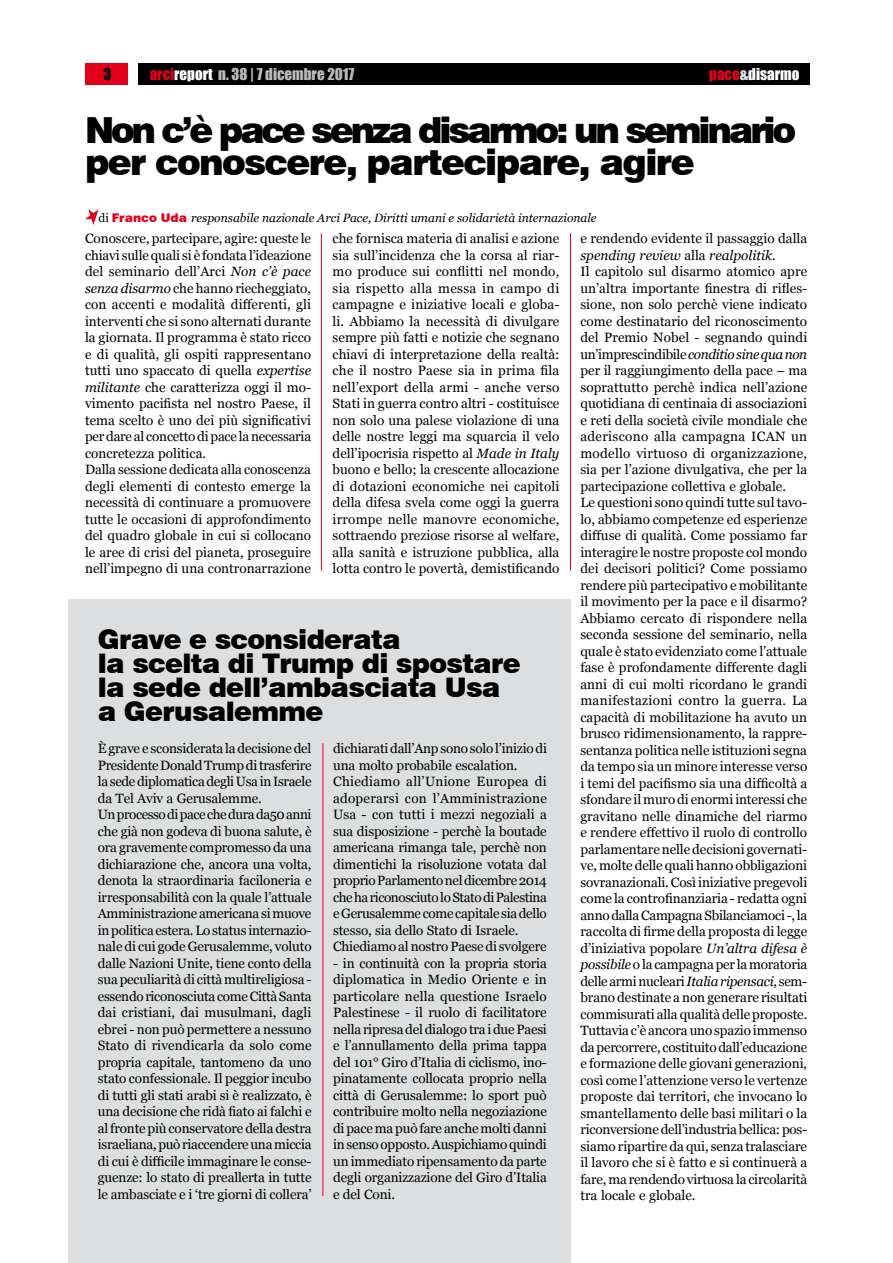
<style>
.page{position:relative;width:893px;height:1263px;background:#fff}
.page>*{position:absolute;margin:0;border:0;box-sizing:border-box;transform-origin:0 0}
.t1{font:900 36px/31.5px "Swiss 721 BT";letter-spacing:-.09em;color:#000}
.t2{font:900 27px/24px "Swiss 721 BT";letter-spacing:-.025em;color:#000}
.t3{font:15px "Impact";color:#b9bbbc}
.t4{font:15px "Impact";color:#fff}
.t5{font:15px "Impact";color:#000}
.t6{font:13.5px/16.5px "Georgia";letter-spacing:-.005em;color:#000}
.t7{font:italic 12px "Georgia";color:#000}
.s1{color:#e2001a}
.s2{color:#fff}
.s3{color:#dddedf}
.s4{font-style:normal}
.s5{font-family:"Swiss 721 BT";font-weight:900;font-style:normal;color:#e2001a}
.s6{font-style:italic}
</style>
<div class="page">
<div style="left:138px;top:64px;width:672px;height:21px;background:#000"></div>
<div style="left:85px;top:64px;width:43px;height:21px;background:#e2001a"></div>
<div style="left:68px;top:600px;width:503px;height:663px;background:#dddedf"></div>
<hr style="left:321px;top:233px;width:1px;height:337px;background:#e2001a">
<hr style="left:570px;top:233px;width:1px;height:337px;background:#e2001a">
<svg style="left:85px;top:209px;width:14px;height:16px"></svg>
<hr style="left:323px;top:743px;width:1px;height:453px;background:#e2001a">
<p class="t5" style="left:103px;top:62px;width:9px">3</p>
<p class="t3" style="left:150px;top:62px;width:206px"><span class="s1">arci</span><span class="s2">report</span> n. 38 | 7 dicembre 2017</p>
<p class="t4" style="left:709px;top:62px;width:92px"><span class="s1">pace</span><span class="s3">&amp;</span>disarmo</p>
<h1 class="t1" style="left:85px;top:114px;width:713px">Non c’è pace senza disarmo: un seminario per conoscere, partecipare, agire</h1>
<p class="t7" style="left:99px;top:210px;width:499px"><span class="s4">di</span> <span class="s5">Franco Uda</span> responsabile nazionale Arci Pace, Diritti umani e solidarietà internazionale</p>
<p class="t6" style="left:85px;top:231px;width:228px">Conoscere, partecipare, agire: queste le chiavi sulle quali si è fondata l’ideazione del seminario dell’Arci <span class="s6">Non c’è pace senza disarmo</span> che hanno riecheggiato, con accenti e modalità differenti, gli interventi che si sono alternati durante la giornata. Il programma è stato ricco e di qualità, gli ospiti rappresentano tutti uno spaccato di quella <span class="s6">expertise militante</span> che caratterizza oggi il mo&shy;vimento pacifista nel nostro Paese, il tema scelto è uno dei più significativi per dare al concetto di pace la necessaria concretezza politica.<br>Dalla sessione dedicata alla conoscenza degli elementi di contesto emerge la necessità di continuare a promuovere tutte le occasioni di approfondimento del quadro globale in cui si collocano le aree di crisi del pianeta, proseguire nell’impegno di una contronarrazione</p>
<p class="t6" style="left:333px;top:231px;width:228px;text-align:justify">che fornisca materia di analisi e azione sia sull’incidenza che la corsa al riar&shy;mo produce sui conflitti nel mondo, sia rispetto alla messa in campo di campagne e iniziative locali e globa&shy;li. Abbiamo la necessità di divulgare sempre più fatti e notizie che segnano chiavi di interpretazione della realtà: che il nostro Paese sia in prima fila nell’export della armi - anche verso Stati in guerra contro altri - costituisce non solo una palese violazione di una delle nostre leggi ma squarcia il velo dell’ipocrisia rispetto al <span class="s6">Made in Italy </span>buono e bello; la crescente allocazione di dotazioni economiche nei capitoli della difesa svela come oggi la guerra irrompe nelle manovre economiche, sottraendo preziose risorse al welfare, alla sanità e istruzione pubblica, alla lotta contro le povertà, demistificando</p>
<p class="t6" style="left:580px;top:231px;width:228px">e rendendo evidente il passaggio dalla <span class="s6">spending review</span> alla <span class="s6">realpolitik</span>.<br>Il capitolo sul disarmo atomico apre un’altra importante finestra di rifles&shy;sione, non solo perchè viene indicato come destinatario del riconoscimento del Premio Nobel - segnando quindi un’imprescindibile <span class="s6">conditio sine qua non </span>per il raggiungimento della pace – ma soprattutto perchè indica nell’azione quotidiana di centinaia di associazioni e reti della società civile mondiale che aderiscono alla campagna ICAN un modello virtuoso di organizzazione, sia per l’azione divulgativa, che per la partecipazione collettiva e globale.<br>Le questioni sono quindi tutte sul tavo&shy;lo, abbiamo competenze ed esperienze diffuse di qualità. Come possiamo far interagire le nostre proposte col mondo dei decisori politici? Come possiamo rendere più partecipativo e mobilitante il movimento per la pace e il disarmo?<br>Abbiamo cercato di rispondere nella seconda sessione del seminario, nella quale è stato evidenziato come l’attuale fase è profondamente differente dagli anni di cui molti ricordano le grandi manifestazioni contro la guerra. La capacità di mobilitazione ha avuto un brusco ridimensionamento, la rappre&shy;sentanza politica nelle istituzioni segna da tempo sia un minore interesse verso i temi del pacifismo sia una difficoltà a sfondare il muro di enormi interessi che gravitano nelle dinamiche del riarmo e rendere effettivo il ruolo di controllo parlamentare nelle decisioni governati&shy;ve, molte delle quali hanno obbligazioni sovranazionali. Così iniziative pregevoli come la controfinanziaria - redatta ogni anno dalla Campagna Sbilanciamoci -, la raccolta di firme della proposta di legge d’iniziativa popolare <span class="s6">Un’altra difesa è possibile</span> o la campagna per la moratoria delle armi nucleari <span class="s6">Italia ripensaci</span>, sem&shy;brano destinate a non generare risultati commisurati alla qualità delle proposte.<br>Tuttavia c’è ancora uno spazio immenso da percorrere, costituito dall’educazione e formazione delle giovani generazioni, così come l’attenzione verso le vertenze proposte dai territori, che invocano lo smantellamento delle basi militari o la riconversione dell’industria bellica: pos&shy;siamo ripartire da qui, senza tralasciare il lavoro che si è fatto e si continuerà a fare, ma rendendo virtuosa la circolarità tra locale e globale.</p>
<h2 class="t2" style="left:98px;top:627px;width:425px">Grave e sconsiderata<br>la scelta di Trump di spostare la sede dell’ambasciata Usa a Gerusalemme</h2>
<p class="t6" style="left:98px;top:741px;width:215px">È grave e sconsiderata la decisione del Presidente Donald Trump di trasferire la sede diplomatica degli Usa in Israele da Tel Aviv a Gerusalemme.<br>Un processo di pace che dura da50 anni che già non godeva di buona salute, è ora gravemente compromesso da una dichiarazione che, ancora una volta, denota la straordinaria faciloneria e irresponsabilità con la quale l’attuale Amministrazione americana si muove in politica estera. Lo status internazio&shy;nale di cui gode Gerusalemme, voluto dalle Nazioni Unite, tiene conto della sua peculiarità di città multireligiosa - essendo riconosciuta come Città Santa dai cristiani, dai musulmani, dagli ebrei - non può permettere a nessuno Stato di rivendicarla da solo come propria capitale, tantomeno da uno stato confessionale. Il peggior incubo di tutti gli stati arabi si è realizzato, è una decisione che ridà fiato ai falchi e al fronte più conservatore della destra israeliana, può riaccendere una miccia di cui è difficile immaginare le conse&shy;guenze: lo stato di preallerta in tutte le ambasciate e i ‘tre giorni di collera’</p>
<p class="t6" style="left:333px;top:741px;width:215px">dichiarati dall’Anp sono solo l’inizio di una molto probabile escalation.<br>Chiediamo all’Unione Europea di adoperarsi con l’Amministrazione Usa - con tutti i mezzi negoziali a sua disposizione - perchè la boutade americana rimanga tale, perchè non dimentichi la risoluzione votata dal proprio Parlamento nel dicembre 2014 che ha riconosciuto lo Stato di Palestina e Gerusalemme come capitale sia dello stesso, sia dello Stato di Israele.<br>Chiediamo al nostro Paese di svolgere</p>
<p class="t6" style="left:333px;top:955px;width:215px;text-align:justify">- in continuità con la propria storia diplomatica in Medio Oriente e in particolare nella questione Israelo Palestinese - il ruolo di facilitatore nella ripresa del dialogo tra i due Paesi e l’annullamento della prima tappa del 101° Giro d’Italia di ciclismo, ino&shy;pinatamente collocata proprio nella città di Gerusalemme: lo sport può contribuire molto nella negoziazione di pace ma può fare anche molti danni in senso opposto. Auspichiamo quindi un immediato ripensamento da parte degli organizzazione del Giro d’Italia e del Coni.</p>
</div>
